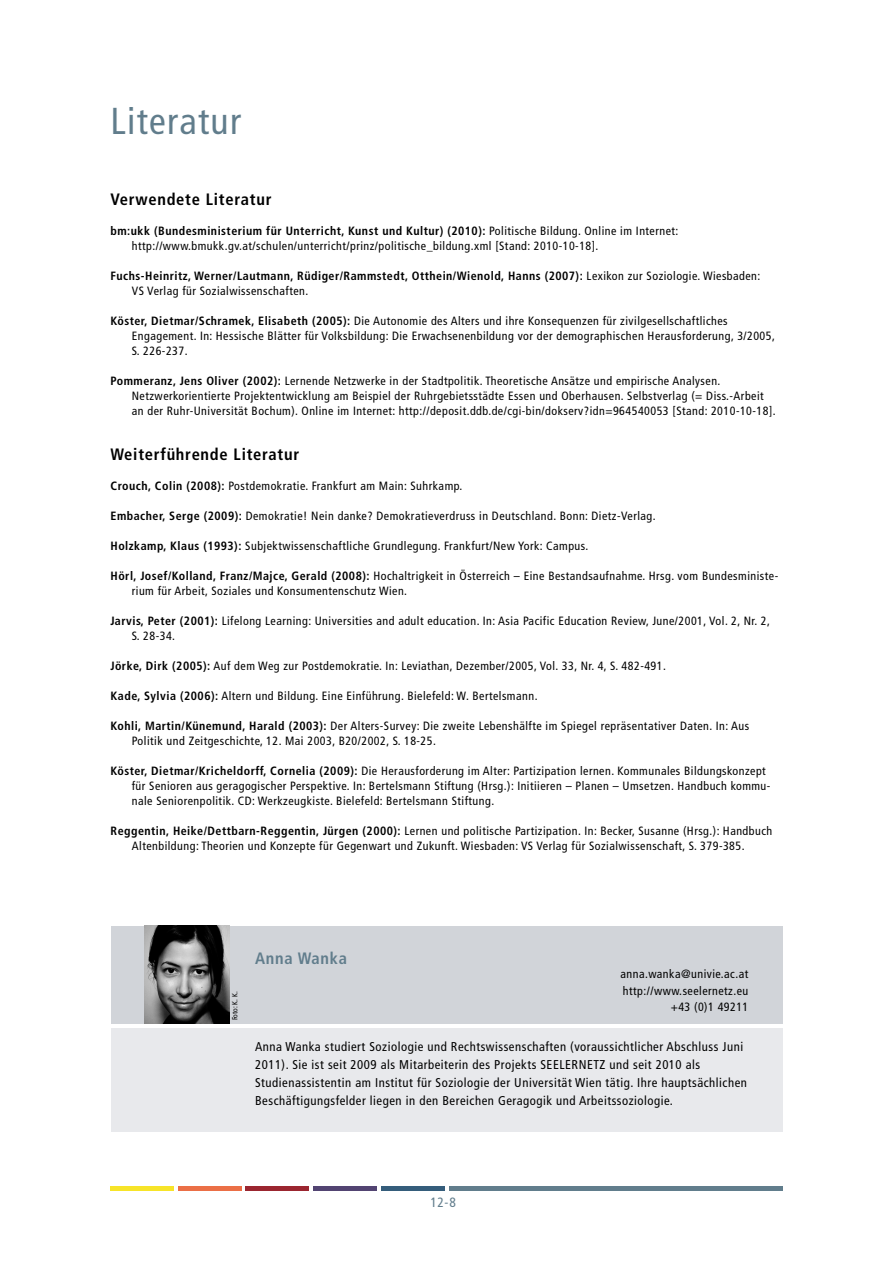
<style>
.page{position:relative;width:893px;height:1263px;background:#fff}
.page>*{position:absolute;margin:0;border:0;box-sizing:border-box;transform-origin:0 0}
.t1{font:condensed 37.5px "Frutiger LT Std";letter-spacing:.035em;color:#617d8c}
.t2{font:700 condensed 16.5px "Frutiger LT Std";letter-spacing:.045em;color:#000}
.t3{font:700 condensed 16.5px "Frutiger LT Std";letter-spacing:.045em;color:#617d8c}
.t4{font:condensed 13.5px "Frutiger LT Std";color:#617d8c}
.t5{font:condensed 12.75px/18px "Frutiger LT Std";letter-spacing:.04em;color:#000}
.t6{font:condensed 12px/15px "Frutiger LT Std";letter-spacing:.04em;color:#000}
.t7{font:700 condensed 12px/15px "Frutiger LT Std";letter-spacing:.04em;color:#000}
.t8{font:condensed 7.5px "Frutiger LT Std";color:#000}
.s1{font-weight:700}
.s2{font-weight:400}
</style>
<div class="page">
<div style="left:111px;top:1186px;width:63px;height:5px;background:#f7e429"></div>
<div style="left:178px;top:1186px;width:64px;height:5px;background:#eb6f46"></div>
<div style="left:246px;top:1186px;width:63px;height:5px;background:#9b2630"></div>
<div style="left:313px;top:1186px;width:64px;height:5px;background:#524472"></div>
<div style="left:381px;top:1186px;width:63px;height:5px;background:#355d7b"></div>
<div style="left:449px;top:1186px;width:333px;height:5px;background:#617d8c"></div>
<div style="left:111px;top:926px;width:671px;height:98px;background:#d1d4d9"></div>
<div style="left:111px;top:1028px;width:671px;height:103px;background:#e8e9ec"></div>
<img style="left:145px;top:926px;width:85px;height:98px">
<h1 class="t1" style="left:111px;top:100px;width:132px">Literatur</h1>
<h2 class="t2" style="left:111px;top:190px;width:162px">Verwendete Literatur</h2>
<p class="t6" style="left:132px;top:224px;width:548px;text-indent:-21px"><span class="s1">bm:ukk (Bundesministerium für Unterricht, Kunst und Kultur) (2010):</span> Politische Bildung. Online im Internet: http://www.bmukk.gv.at/schulen/unterricht/prinz/politische_bildung.xml [Stand: 2010-10-18].</p>
<p class="t7" style="left:132px;top:268px;width:630px;text-indent:-21px">Fuchs-Heinritz, Werner/Lautmann, Rüdiger/Rammstedt, Otthein/Wienold, Hanns (2007): <span class="s2">Lexikon zur Soziologie. Wiesbaden:<br>VS Verlag für Sozialwissenschaften.</span></p>
<p class="t6" style="left:132px;top:314px;width:645px;text-indent:-21px"><span class="s1">Köster, Dietmar/Schramek, Elisabeth (2005):</span> Die Autonomie des Alters und ihre Konsequenzen für zivilgesellschaftliches<br>Engagement. In: Hessische Blätter für Volksbildung: Die Erwachsenenbildung vor der demographischen Herausforderung, 3/2005,<br>S. 226-237.</p>
<p class="t6" style="left:132px;top:374px;width:645px;text-indent:-21px"><span class="s1">Pommeranz, Jens Oliver (2002):</span> Lernende Netzwerke in der Stadtpolitik. Theoretische Ansätze und empirische Analysen.<br>Netzwerkorientierte Projektentwicklung am Beispiel der Ruhrgebietsstädte Essen und Oberhausen. Selbstverlag (= Diss.-Arbeit an der Ruhr-Universität Bochum). Online im Internet: http://deposit.ddb.de/cgi-bin/dokserv?idn=964540053 [Stand: 2010-10-18].</p>
<h2 class="t2" style="left:111px;top:445px;width:190px">Weiterführende Literatur</h2>
<p class="t6" style="left:111px;top:479px;width:353px"><span class="s1">Crouch, Colin (2008):</span> Postdemokratie. Frankfurt am Main: Suhrkamp.</p>
<p class="t6" style="left:111px;top:509px;width:547px"><span class="s1">Embacher, Serge (2009):</span> Demokratie! Nein danke? Demokratieverdruss in Deutschland. Bonn: Dietz-Verlag.</p>
<p class="t6" style="left:111px;top:539px;width:479px"><span class="s1">Holzkamp, Klaus (1993):</span> Subjektwissenschaftliche Grundlegung. Frankfurt/New York: Campus.</p>
<p class="t6" style="left:132px;top:569px;width:648px;text-indent:-21px"><span class="s1">Hörl, Josef/Kolland, Franz/Majce, Gerald (2008):</span> Hochaltrigkeit in Österreich – Eine Bestandsaufnahme. Hrsg. vom Bundesministe&shy;rium für Arbeit, Soziales und Konsumentenschutz Wien.</p>
<p class="t6" style="left:132px;top:614px;width:640px;text-indent:-21px"><span class="s1">Jarvis, Peter (2001):</span> Lifelong Learning: Universities and adult education. In: Asia Pacific Education Review, June/2001, Vol. 2, Nr. 2,<br>S. 28-34.</p>
<p class="t6" style="left:111px;top:659px;width:557px"><span class="s1">Jörke, Dirk (2005):</span> Auf dem Weg zur Postdemokratie. In: Leviathan, Dezember/2005, Vol. 33, Nr. 4, S. 482-491.</p>
<p class="t6" style="left:111px;top:689px;width:428px"><span class="s1">Kade, Sylvia (2006):</span> Altern und Bildung. Eine Einführung. Bielefeld: W. Bertelsmann.</p>
<p class="t6" style="left:132px;top:719px;width:619px;text-indent:-21px"><span class="s1">Kohli, Martin/Künemund, Harald (2003):</span> Der Alters-Survey: Die zweite Lebenshälfte im Spiegel repräsentativer Daten. In: Aus<br>Politik und Zeitgeschichte, 12. Mai 2003, B20/2002, S. 18-25.</p>
<p class="t6" style="left:132px;top:764px;width:640px;text-indent:-21px"><span class="s1">Köster, Dietmar/Kricheldorff, Cornelia (2009):</span> Die Herausforderung im Alter: Partizipation lernen. Kommunales Bildungskonzept für Senioren aus geragogischer Perspektive. In: Bertelsmann Stiftung (Hrsg.): Initiieren – Planen – Umsetzen. Handbuch kommu&shy;nale Seniorenpolitik. CD: Werkzeugkiste. Bielefeld: Bertelsmann Stiftung.</p>
<p class="t6" style="left:111px;top:824px;width:663px;text-align:center"><span class="s1">Reggentin, Heike/Dettbarn-Reggentin, Jürgen (2000):</span> Lernen und politische Partizipation. In: Becker, Susanne (Hrsg.): Handbuch<br>Altenbildung: Theorien und Konzepte für Gegenwart und Zukunft. Wiesbaden: VS Verlag für Sozialwissenschaft, S. 379-385.</p>
<p class="t8" style="left:230px;top:1020px;width:30px;rotate:-90deg">Foto: K. K.</p>
<h2 class="t3" style="left:255px;top:948px;width:93px">Anna Wanka</h2>
<p class="t6" style="left:620px;top:966px;width:129px;line-height:16.5px;text-align:right">anna.wanka@univie.ac.at http://www.seelernetz.eu +43 (0)1 49211</p>
<p class="t5" style="left:255px;top:1038px;width:493px">Anna Wanka studiert Soziologie und Rechtswissenschaften (voraussichtlicher Abschluss Juni 2011). Sie ist seit 2009 als Mitarbeiterin des Projekts SEELERNETZ und seit 2010 als Studienassistentin am Institut für Soziologie der Universität Wien tätig. Ihre hauptsächlichen Beschäftigungsfelder liegen in den Bereichen Geragogik und Arbeitssoziologie.</p>
<p class="t4" style="left:430px;top:1195px;width:27px">12-8</p>
</div>
